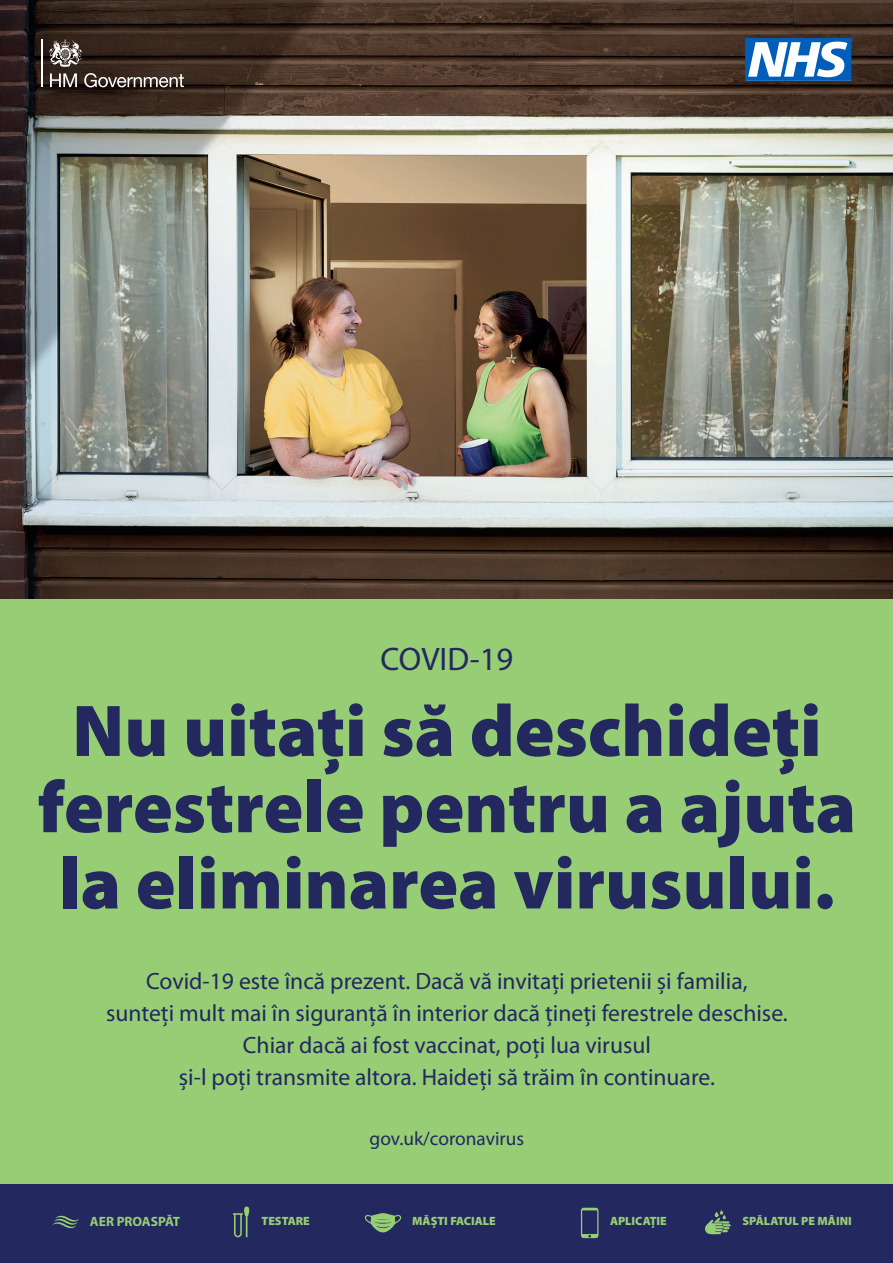
<style>
.page{position:relative;width:893px;height:1263px;background:#fff}
.page>*{position:absolute;margin:0;border:0;box-sizing:border-box;transform-origin:0 0}
.t1{font:900 73.8px/76.2px "Myriad Pro";color:#23285f;text-align:center}
.t2{font:32.7px "Myriad Pro";color:#23285f}
.t3{font:23.55px/32.1px "Myriad Pro";color:#23285f;text-align:center}
.t4{font:19.35px "Myriad Pro";color:#23285f}
.t5{font:700 13.5px "Myriad Pro";color:#96cd75}
.t6{font:900 12px "Myriad Pro";color:#96cd75}
</style>
<div class="page">
<img style="left:0;top:0;width:893px;height:599px">
<hr style="left:41px;top:39px;width:1px;height:48px;background:#fff">
<svg style="left:50px;top:73px;width:27px;height:14px"></svg>
<svg style="left:84px;top:73px;width:100px;height:14px"></svg>
<svg style="left:49px;top:39px;width:33px;height:28px"></svg>
<svg style="left:745px;top:38px;width:106px;height:43px"></svg>
<div style="left:0;top:599px;width:893px;height:652px;background:#96cd75"></div>
<div style="left:0;top:1184px;width:893px;height:79px;background:#23285f"></div>
<svg style="left:581px;top:1208px;width:17px;height:30px"></svg>
<svg style="left:365px;top:1213px;width:36px;height:19px"></svg>
<svg style="left:233px;top:1206px;width:16px;height:31px"></svg>
<svg style="left:52px;top:1216px;width:27px;height:12px"></svg>
<svg style="left:705px;top:1210px;width:26px;height:25px"></svg>
<p class="t2" style="left:381px;top:639px;width:134px">COVID-19</p>
<p class="t1" style="left:38px;top:690px;width:820px">Nu uitați să deschideți ferestrele pentru a ajuta la eliminarea virusului.</p>
<p class="t3" style="left:106px;top:964px;width:683px">Covid-19 este încă prezent. Dacă vă invitați prietenii și familia,<br>sunteți mult mai în siguranță în interior dacă țineți ferestrele deschise.<br>Chiar dacă ai fost vaccinat, poți lua virusul<br>și-l poți transmite altora. Haideți să trăim în continuare.</p>
<p class="t4" style="left:370px;top:1127px;width:156px">gov.uk/coronavirus</p>
<p class="t5" style="left:90px;top:1213px;width:92px">AER PROASPĂT</p>
<p class="t6" style="left:261px;top:1213px;width:50px">TESTARE</p>
<p class="t6" style="left:412px;top:1213px;width:85px">MĂȘTI FACIALE</p>
<p class="t6" style="left:610px;top:1213px;width:58px">APLICAȚIE</p>
<p class="t6" style="left:742px;top:1213px;width:111px">SPĂLATUL PE MÂINI</p>
</div>
